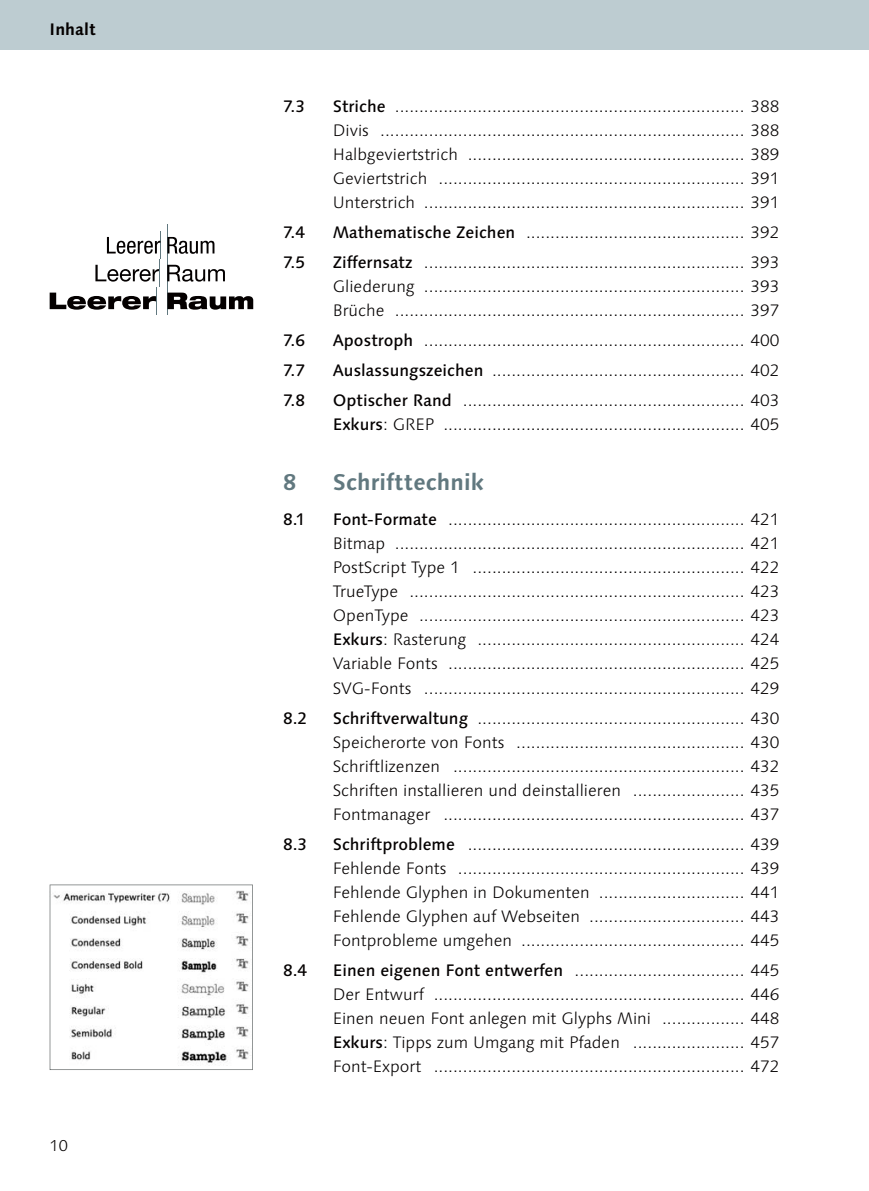
<style>
.page{position:relative;width:869px;height:1191px;background:#fff}
.page>*{position:absolute;margin:0;border:0;box-sizing:border-box;transform-origin:0 0}
.t1{font:700 22.75px "Syntax Next LT Pro";color:#61787f}
.t2{font:300 16.62px/24px "Syntax Next LT Pro";color:#040000;text-align:justify}
.t3{font:500 16.62px "Syntax Next LT Pro";color:#040000}
.t4{font:700 16.62px "Syntax Next LT Pro";color:#040000}
.t5{font:300 15.75px "Syntax Next LT Pro";color:#040000}
.s1{font-weight:500}
</style>
<div class="page">
<div style="left:0;top:0;width:868px;height:50px;background:#bdccd1"></div>
<svg style="left:50px;top:884px;width:203px;height:186px"></svg>
<hr style="left:167px;top:224px;width:1px;height:90px;background:#61787f">
<svg style="left:50px;top:231px;width:203px;height:83px"></svg>
<p class="t4" style="left:50px;top:22px;width:48px">Inhalt</p>
<p class="t5" style="left:50px;top:1140px;width:20px">10</p>
<p class="t3" style="left:283px;top:99px;width:23px">7.3</p>
<p class="t2" style="left:332px;top:96px;width:448px"><span class="s1">Striche</span> ........................................................................ 388<br>Divis ........................................................................... 388<br>Halbgeviertstrich ......................................................... 389<br>Geviertstrich ............................................................... 391<br>Unterstrich .................................................................. 391</p>
<p class="t3" style="left:283px;top:225px;width:23px">7.4</p>
<p class="t2" style="left:332px;top:222px;width:448px"><span class="s1">Mathematische Zeichen</span> ............................................. 392</p>
<p class="t3" style="left:283px;top:255px;width:23px">7.5</p>
<p class="t2" style="left:332px;top:252px;width:448px"><span class="s1">Ziffernsatz</span> .................................................................. 393<br>Gliederung .................................................................. 393<br>Brüche ........................................................................ 397</p>
<p class="t3" style="left:283px;top:333px;width:23px">7.6</p>
<p class="t2" style="left:332px;top:330px;width:448px"><span class="s1">Apostroph</span> .................................................................. 400</p>
<p class="t3" style="left:283px;top:363px;width:23px">7.7</p>
<p class="t2" style="left:332px;top:360px;width:448px"><span class="s1">Auslassungszeichen</span> .................................................... 402</p>
<p class="t3" style="left:283px;top:393px;width:23px">7.8</p>
<p class="t2" style="left:332px;top:390px;width:448px"><span class="s1">Optischer Rand</span> .......................................................... 403<br><span class="s1">Exkurs</span>: GREP .............................................................. 405</p>
<h1 class="t1" style="left:283px;top:472px;width:15px">8</h1>
<h1 class="t1" style="left:332px;top:472px;width:152px">Schrifttechnik</h1>
<p class="t3" style="left:283px;top:512px;width:24px">8.1</p>
<p class="t2" style="left:332px;top:509px;width:448px"><span class="s1">Font-Formate</span> ............................................................. 421<br>Bitmap ........................................................................ 421<br>PostScript Type 1 ........................................................ 422<br>TrueType ..................................................................... 423<br>OpenType ................................................................... 423<br><span class="s1">Exkurs</span>: Rasterung ....................................................... 424<br>Variable Fonts ............................................................. 425<br>SVG-Fonts .................................................................. 429</p>
<p class="t3" style="left:283px;top:710px;width:26px">8.2</p>
<p class="t2" style="left:332px;top:707px;width:448px"><span class="s1">Schriftverwaltung</span> ....................................................... 430<br>Speicherorte von Fonts ............................................... 430<br>Schriftlizenzen ............................................................ 432<br>Schriften installieren und deinstallieren ....................... 435<br>Fontmanager .............................................................. 437</p>
<p class="t3" style="left:283px;top:837px;width:26px">8.3</p>
<p class="t2" style="left:332px;top:834px;width:448px"><span class="s1">Schriftprobleme</span> ......................................................... 439<br>Fehlende Fonts ........................................................... 439<br>Fehlende Glyphen in Dokumenten .............................. 441<br>Fehlende Glyphen auf Webseiten ................................ 443<br>Fontprobleme umgehen .............................................. 445</p>
<p class="t3" style="left:283px;top:963px;width:26px">8.4</p>
<p class="t2" style="left:332px;top:960px;width:448px"><span class="s1">Einen eigenen Font entwerfen</span> ................................... 445<br>Der Entwurf ................................................................ 446<br>Einen neuen Font anlegen mit Glyphs Mini ................. 448<br><span class="s1">Exkurs</span>: Tipps zum Umgang mit Pfaden ....................... 457<br>Font-Export ................................................................ 472</p>
</div>
